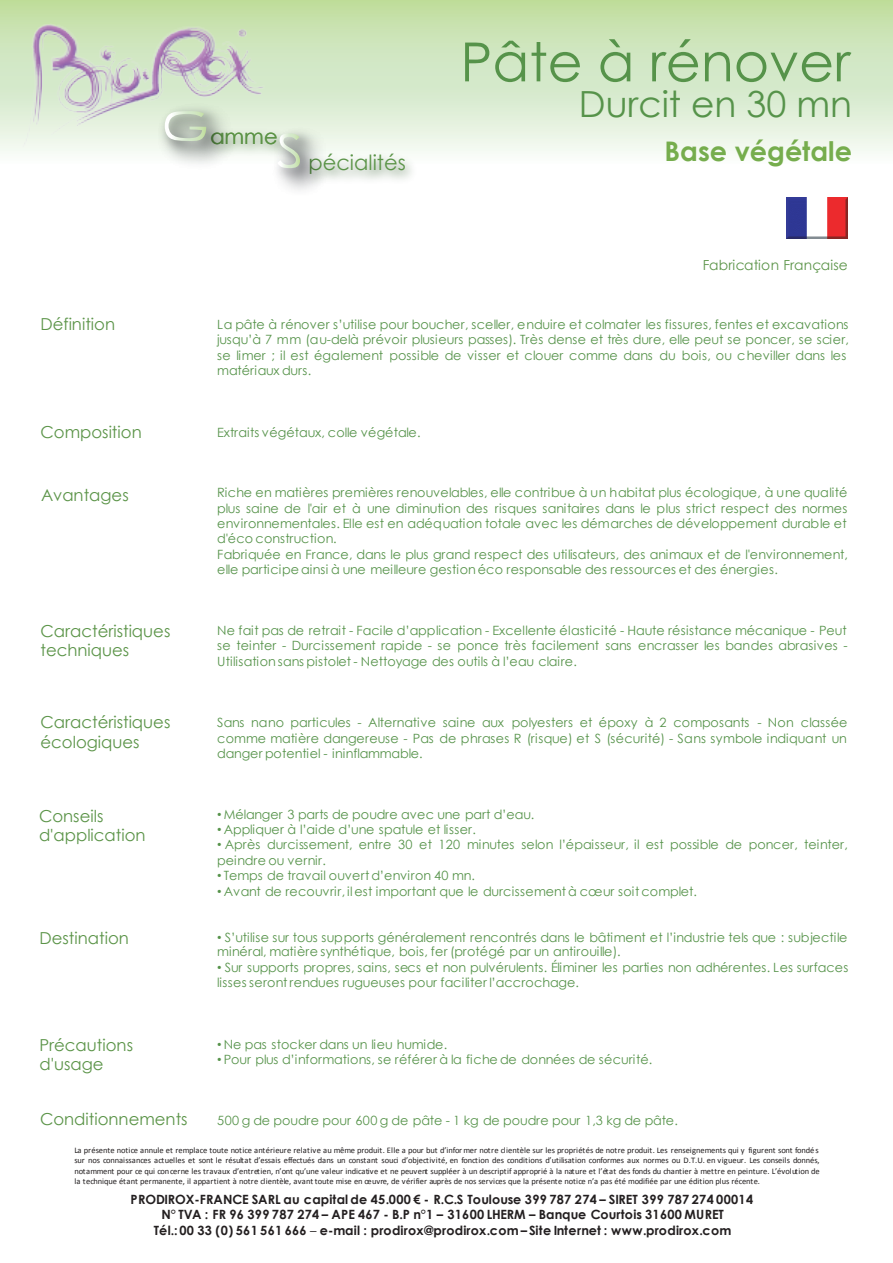
<style>
.page{position:relative;width:893px;height:1263px;background:#fff}
.page>*{position:absolute;margin:0;border:0;box-sizing:border-box;transform-origin:0 0}
.t1{font:54px "Century Gothic";color:#56934a}
.t2{font:36px "Century Gothic";color:#56934a}
.t3{font:700 27px "Century Gothic";color:#76ad4d}
.t4{font:21px "Century Gothic";color:#5b9448}
.t5{font:21px "Century Gothic";color:#5c9445}
.t6{font:16.5px/19.5px "Century Gothic";color:#5b9448}
.t7{font:13.8px "Century Gothic";letter-spacing:.01em;color:#5b9448}
.t8{font:12.75px/15.3px "Century Gothic";letter-spacing:.01em;color:#56934a}
.t9{font:700 12.75px/15.5px "Century Gothic";letter-spacing:.02em;color:#231f20;text-align:center}
.t10{font:12.75px "Century Gothic";letter-spacing:-.015em;color:#56934a}
.t11{font:8.55px/10.6px "Calibri";color:#231f20;text-align:justify}
.s1{font-family:"Arial"}
.s2{font-weight:400}
</style>
<div class="page">
<svg style="left:0;top:0;width:893px;height:152px;background:#d4e8c5"></svg>
<img style="left:786px;top:198px;width:61px;height:40px">
<img style="left:333px;top:139px;width:91px;height:41px">
<img style="left:272px;top:114px;width:25px;height:7px">
<img style="left:15px;top:15px;width:257px;height:142px">
<img style="left:264px;top:121px;width:69px;height:70px">
<svg style="left:277px;top:133px;width:23px;height:35px"></svg>
<h3 class="t5" style="left:210px;top:122px;width:69px">amme</h3>
<h3 class="t4" style="left:308px;top:148px;width:99px">pécialités</h3>
<h1 class="t1" style="left:460px;top:24px;width:391px">Pâte à rénover</h1>
<h2 class="t2" style="left:579px;top:79px;width:275px">Durcit en 30 mn</h2>
<h3 class="t3" style="left:665px;top:130px;width:189px">Base végétale</h3>
<p class="t7" style="left:703px;top:255px;width:147px">Fabrication Française</p>
<p class="t6" style="left:40px;top:314px;width:76px">Définition</p>
<p class="t8" style="left:217px;top:317px;width:633px">La pâte à rénover s’utilise pour boucher, sceller, enduire et colmater les fissures, fentes et excavations jusqu’à 7 mm (au-delà prévoir plusieurs passes). Très dense et très dure, elle peut se poncer, se scier, se limer ; il est également possible de visser et clouer comme dans du bois, ou cheviller dans les matériaux durs.</p>
<p class="t6" style="left:40px;top:422px;width:103px">Composition</p>
<p class="t8" style="left:217px;top:424px;width:205px">Extraits végétaux, colle végétale.</p>
<p class="t6" style="left:41px;top:485px;width:89px">Avantages</p>
<p class="t8" style="left:217px;top:485px;width:632px">Riche en matières premières renouvelables, elle contribue à un habitat plus écologique, à une qualité plus saine de l'air et à une diminution des risques sanitaires dans le plus strict respect des normes environnementales. Elle est en adéquation totale avec les démarches de développement durable et d'éco construction.<br>Fabriquée en France, dans le plus grand respect des utilisateurs, des animaux et de l'environnement, elle participe ainsi à une meilleure gestionéco responsable des ressources et des énergies.</p>
<p class="t6" style="left:40px;top:621px;width:131px">Caractéristiques techniques</p>
<p class="t8" style="left:217px;top:623px;width:632px;text-align:justify">Ne fait pas de retrait - Facile d’application - Excellente élasticité - Haute résistance mécanique - Peut se teinter - Durcissement rapide - se ponce très facilement sans encrasser les bandes abrasives - Utilisationsans pistolet- Nettoyage des outils à l’eau claire.</p>
<p class="t6" style="left:40px;top:712px;width:131px">Caractéristiques écologiques</p>
<p class="t8" style="left:217px;top:714px;width:632px;text-align:justify">Sans nano particules - Alternative saine aux polyesters et époxy à 2 composants - Non classée comme matière dangereuse - Pas de phrases R (risque) et S (sécurité) - Sans symbole indiquant un danger potentiel - ininflammable.</p>
<p class="t6" style="left:39px;top:806px;width:108px">Conseils d'application</p>
<p class="t6" style="left:40px;top:928px;width:91px">Destination</p>
<p class="t10" style="left:217px;top:806px;width:319px"><span class="s1">•</span> Mélanger 3 parts de poudre avec une part d’eau.</p>
<p class="t10" style="left:217px;top:821px;width:260px"><span class="s1">•</span> Appliquer à l’aide d’une spatule et lisser.</p>
<p class="t8" style="left:217px;top:836px;width:632px;line-height:15.9px"><span class="s1">•</span> Après durcissement, entre 30 et 120 minutes selon l’épaisseur, il est possible de poncer, teinter, peindre ou vernir.</p>
<p class="t8" style="left:217px;top:867px;width:259px"><span class="s1">•</span> Temps de travail ouvertd’environ 40 mn.</p>
<p class="t8" style="left:217px;top:883px;width:481px"><span class="s1">•</span> Avant de recouvrir,ilest important que le durcissementà cœur soitcomplet.</p>
<p class="t8" style="left:217px;top:929px;width:632px;line-height:14.9px"><span class="s1">•</span> S’utilise sur tous supports généralement rencontrés dans le bâtiment et l’industrie tels que : subjectile minéral, matière synthétique, bois, fer (protégé par un antirouille).</p>
<p class="t8" style="left:217px;top:960px;width:633px;line-height:14.9px"><span class="s1">•</span> Sur supports propres, sains, secs et non pulvérulents. Éliminer les parties non adhérentes. Les surfaces lisses serontrendues rugueuses pour faciliter l’accrochage.</p>
<p class="t6" style="left:40px;top:1035px;width:95px">Précautions d'usage</p>
<p class="t6" style="left:40px;top:1109px;width:149px">Conditionnements</p>
<p class="t10" style="left:217px;top:1035px;width:231px"><span class="s1">•</span> Ne pas stocker dans un lieu humide.</p>
<p class="t8" style="left:217px;top:1051px;width:437px"><span class="s1">•</span> Pour plus d’informations, se référer à la fiche de données de sécurité.</p>
<p class="t10" style="left:217px;top:1112px;width:462px">500 g de poudre pour 600 g de pâte - 1 kg de poudre pour 1,3 kg de pâte.</p>
<p class="t11" style="left:74px;top:1144px;width:747px">La présente notice annule et remplace toute notice antérieure relative au même produit. Elle a pour but d’informer notre clientèle sur les propriétés de notre produit. Les renseignements qui y figurent sont fondé s sur nos connaissances actuelles et sont le résultat d’essais effectués dans un constant souci d’objectivité, en fonction des conditions d’utilisation conformes aux normes ou D.T.U. en vigueur. Les conseils donnés, notamment pour ce qui concerne les travaux d’entretien, n’ont qu’une valeur indicative et ne peuvent suppléer à un descriptif approprié à la nature et l’état des fonds du chantier à mettre en peinture. L’évolution de</p>
<p class="t11" style="left:74px;top:1175px;width:687px">la technique étant permanente, il appartient à notre clientèle, avanttoute mise en œuvre, de vérifier auprès de nos services que la présente notice n’a pas été modifiée par une édition plus récente.</p>
<p class="t9" style="left:131px;top:1191px;width:624px">PRODIROX-FRANCE SARL au capital de 45.000 € - R.C.S Toulouse 399 787 274 – SIRET 399 787 274 00014<br>N° TVA : FR 96 399 787 274 – APE 467 - B.P n°1 – 31600 LHERM – Banque Courtois 31600 MURET<br>Tél.:00 33 (0) 561 561 666 <span class="s2">–</span> e-mail : prodirox@prodirox.com– Site Internet : www.prodirox.com</p>
</div>
